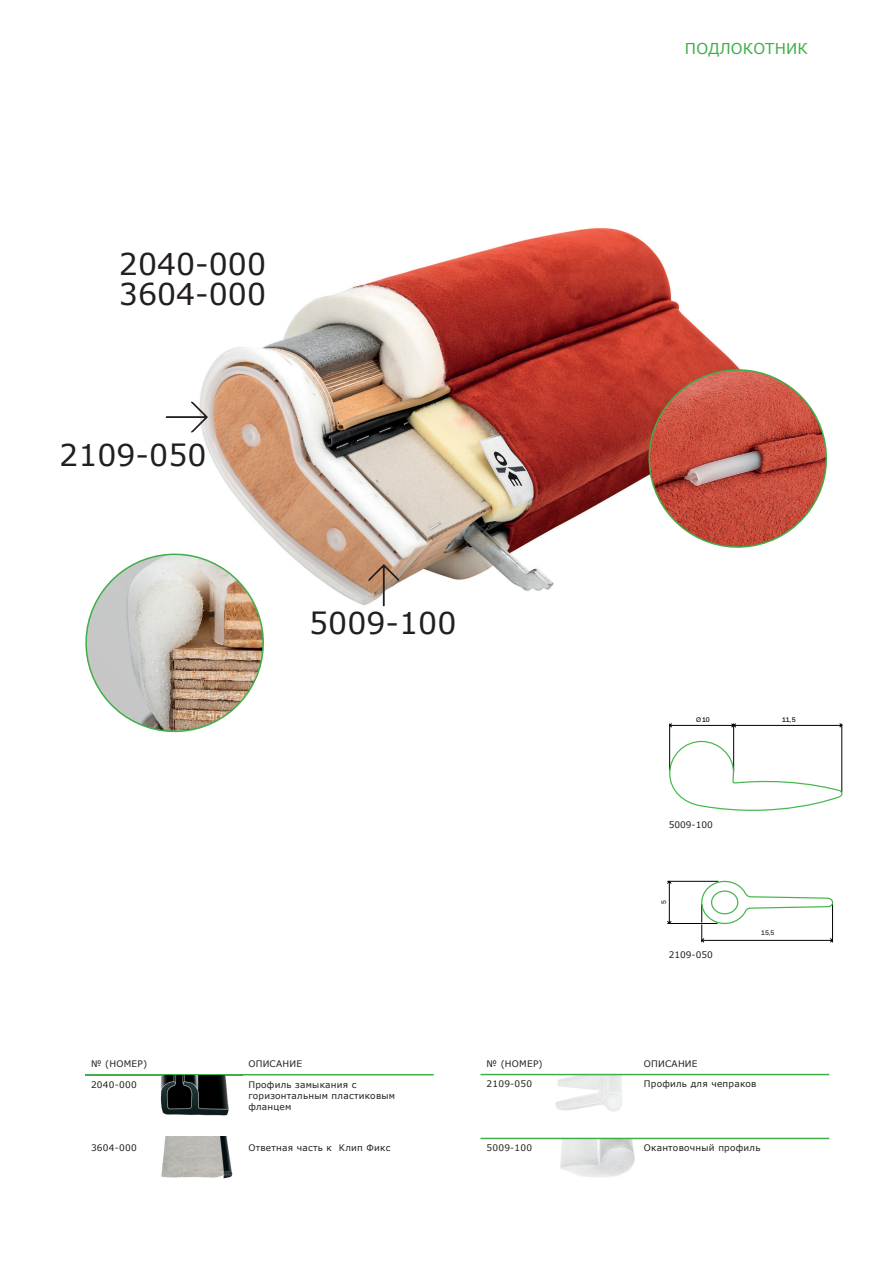
<style>
.page{position:relative;width:893px;height:1263px;background:#fff}
.page>*{position:absolute;margin:0;border:0;box-sizing:border-box;transform-origin:0 0}
.t1{font:60px "Replica Pro TT";color:#231f20}
.t2{font:30px/30px "Verdana";color:#231f20}
.t3{font:15px "Verdana";letter-spacing:.01em;color:#40ae49}
.t4{font:9px/11.2px "Verdana";letter-spacing:.025em;color:#231f20}
.t5{font:6.75px "Replica Pro";color:#000}
.t6{font:6.6px "Replica Pro";color:#231f20}
</style>
<div class="page">
<img style="left:550px;top:1075px;width:79px;height:37px">
<img style="left:560px;top:1140px;width:75px;height:38px">
<img style="left:161px;top:1136px;width:72px;height:42px">
<img style="left:199px;top:228px;width:528px;height:377px">
<hr style="left:480px;top:1074px;width:158px;height:1px;background:#40ae49">
<hr style="left:638px;top:1074px;width:191px;height:1px;background:#40ae49">
<hr style="left:480px;top:1138px;width:158px;height:1px;background:#40ae49">
<hr style="left:638px;top:1138px;width:191px;height:1px;background:#40ae49">
<hr style="left:85px;top:1074px;width:157px;height:1px;background:#40ae49">
<hr style="left:242px;top:1074px;width:192px;height:1px;background:#40ae49">
<svg style="left:667px;top:880px;width:166px;height:63px"></svg>
<hr style="left:669px;top:724px;width:1px;height:46px;background:#000">
<hr style="left:733px;top:724px;width:1px;height:48px;background:#000">
<hr style="left:841px;top:724px;width:1px;height:68px;background:#000">
<svg style="left:669px;top:723px;width:173px;height:5px"></svg>
<svg style="left:669px;top:740px;width:173px;height:71px"></svg>
<svg style="left:635px;top:356px;width:193px;height:203px"></svg>
<svg style="left:85px;top:540px;width:192px;height:193px"></svg>
<img style="left:157px;top:1075px;width:75px;height:41px">
<h3 class="t3" style="left:685px;top:38px;width:124px">ПОДЛОКОТНИК</h3>
<h2 class="t2" style="left:119px;top:249px;width:149px">2040-000<br>3604-000</h2>
<h1 class="t1" style="left:161px;top:378px;width:53px">→</h1>
<h2 class="t2" style="left:59px;top:440px;width:149px">2109-050</h2>
<h1 class="t1" style="left:364px;top:552px;width:42px">↑</h1>
<h2 class="t2" style="left:309px;top:607px;width:149px">5009-100</h2>
<p class="t5" style="left:696px;top:716px;width:15px">Ø 10</p>
<p class="t5" style="left:782px;top:716px;width:15px">11,5</p>
<p class="t4" style="left:669px;top:819px;width:46px">5009-100</p>
<p class="t6" style="left:660px;top:904px;width:5px;rotate:-90deg">5</p>
<p class="t4" style="left:669px;top:948px;width:46px">2109-050</p>
<p class="t6" style="left:761px;top:929px;width:15px">15,5</p>
<p class="t4" style="left:91px;top:1058px;width:58px">№ (НОМЕР)</p>
<p class="t4" style="left:248px;top:1058px;width:55px">ОПИСАНИЕ</p>
<p class="t4" style="left:91px;top:1078px;width:47px">2040-000</p>
<p class="t4" style="left:248px;top:1078px;width:148px">Профиль замыкания с горизонтальным пластиковым фланцем</p>
<p class="t4" style="left:91px;top:1142px;width:47px">3604-000</p>
<p class="t4" style="left:248px;top:1142px;width:144px">Ответная часть к Клип Фикс</p>
<p class="t4" style="left:486px;top:1058px;width:58px">№ (НОМЕР)</p>
<p class="t4" style="left:644px;top:1058px;width:55px">ОПИСАНИЕ</p>
<p class="t4" style="left:486px;top:1078px;width:47px">2109-050</p>
<p class="t4" style="left:644px;top:1078px;width:114px">Профиль для чепраков</p>
<p class="t4" style="left:486px;top:1142px;width:47px">5009-100</p>
<p class="t4" style="left:644px;top:1142px;width:118px">Окантовочный профиль</p>
</div>
